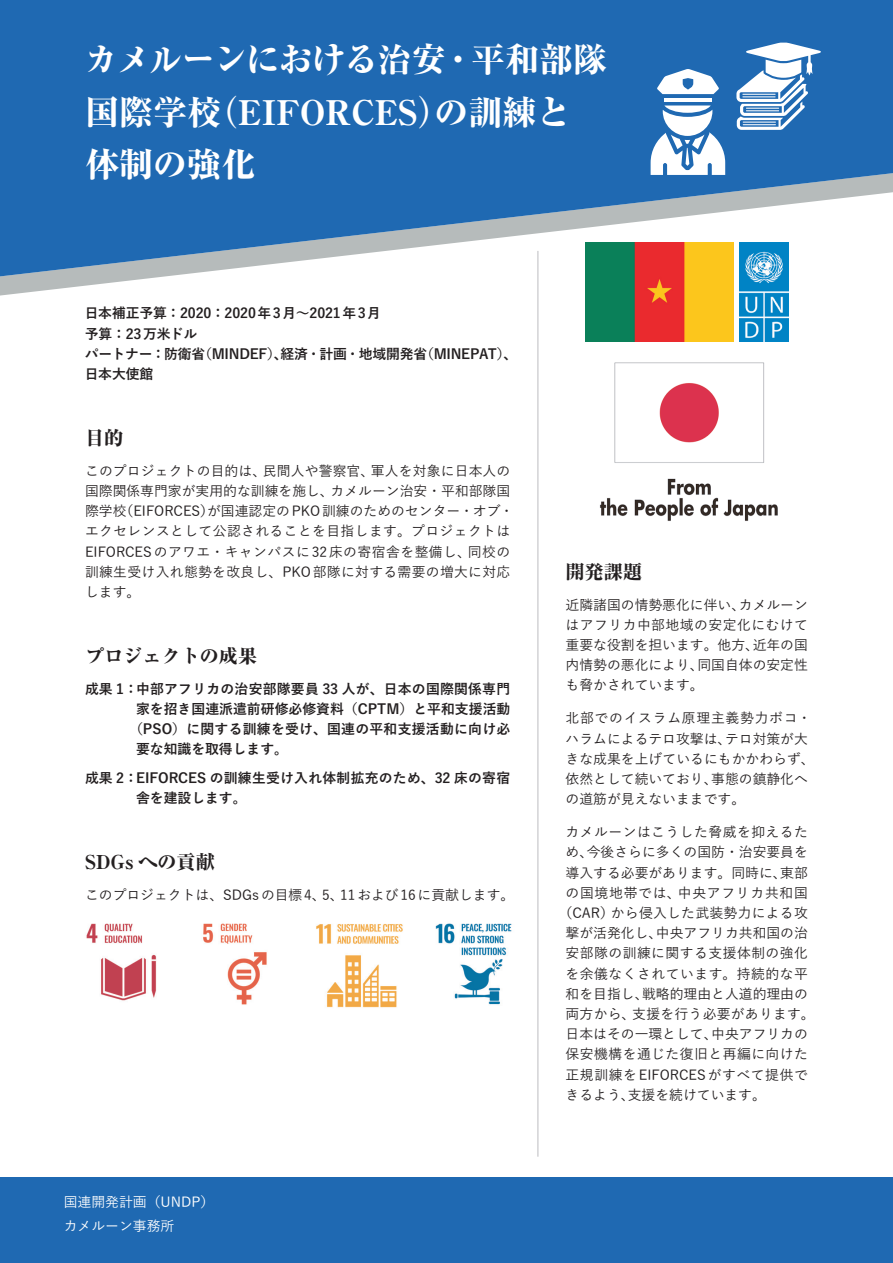
<style>
.page{position:relative;width:893px;height:1263px;background:#fff}
.page>*{position:absolute;margin:0;border:0;box-sizing:border-box;transform-origin:0 0}
.t1{font:800 34.05px/52.1px "Ryumin Pro";color:#fff}
.t2{font:800 19.2px "Ryumin Pro";color:#231f20}
.t3{font:500 13.8px/20.2px "Yu Go";color:#231f20}
.t4{font:700 13.8px/20.2px "Yu Go";letter-spacing:.005em;color:#231f20}
.t5{font:500 13.8px "Yu Go";letter-spacing:.035em;color:#231f20}
.t6{font:500 13.8px "Yu Go";letter-spacing:.02em;color:#231f20}
.t7{font:500 13.8px/23.4px "Yu Go";color:#fff}
.t8{font:500 13.8px "Yu Go";letter-spacing:.04em;color:#231f20}
.t9{font:500 13.8px "Yu Go";letter-spacing:.055em;color:#231f20}
</style>
<div class="page">
<svg style="left:0;top:276px;width:740px;height:20px"></svg>
<svg style="left:0;top:0;width:893px;height:276px;background:#407eba"></svg>
<div style="left:0;top:1178px;width:893px;height:85px;background:#1f69b2"></div>
<hr style="left:538px;top:251px;width:1px;height:906px;background:#bcbdc0">
<img style="left:600px;top:362px;width:178px;height:159px">
<img style="left:740px;top:242px;width:49px;height:99px">
<img style="left:86px;top:923px;width:71px;height:78px">
<img style="left:203px;top:923px;width:64px;height:82px">
<img style="left:435px;top:923px;width:77px;height:82px">
<img style="left:316px;top:924px;width:87px;height:84px">
<img style="left:585px;top:242px;width:149px;height:99px">
<hr style="left:664px;top:98px;width:47px;height:3px;background:#fff">
<svg style="left:657px;top:69px;width:62px;height:25px"></svg>
<svg style="left:651px;top:106px;width:74px;height:69px"></svg>
<svg style="left:736px;top:42px;width:86px;height:88px"></svg>
<h1 class="t1" style="left:84px;top:31px;width:524px">カメルーンにおける治安・平和部隊国際学校（EIFORCES）の訓練と体制の強化</h1>
<p class="t4" style="left:85px;top:304px;width:434px">日本補正予算：2020：2020年3月～2021年3月<br>予算：23万米ドル<br>パートナー：防衛省（MINDEF）、経済・計画・地域開発省（MINEPAT）、日本大使館</p>
<h2 class="t2" style="left:85px;top:423px;width:40px">目的</h2>
<p class="t3" style="left:85px;top:459px;width:430px">このプロジェクトの目的は、民間人や警察官、軍人を対象に日本人の国際関係専門家が実用的な訓練を施し、カメルーン治安・平和部隊国際学校（EIFORCES）が国連認定のPKO訓練のためのセンター・オブ・エクセレンスとして公認されることを目指します。プロジェクトはEIFORCESのアワエ・キャンパスに32床の寄宿舎を整備し、同校の訓練生受け入れ態勢を改良し、PKO部隊に対する需要の増大に対応します。</p>
<h2 class="t2" style="left:85px;top:641px;width:174px">プロジェクトの成果</h2>
<p class="t4" style="left:85px;top:679px;width:427px">成果 1：中部アフリカの治安部隊要員 33 人が、日本の国際関係専門</p>
<p class="t4" style="left:136px;top:699px;width:376px">家を招き国連派遣前研修必修資料（CPTM）と平和支援活動</p>
<p class="t4" style="left:129px;top:719px;width:383px">（PSO）に関する訓練を受け、国連の平和支援活動に向け必</p>
<p class="t4" style="left:136px;top:739px;width:154px">要な知識を取得します。</p>
<p class="t4" style="left:136px;top:768px;width:376px;text-indent:-51px">成果 2：EIFORCES の訓練生受け入れ体制拡充のため、32 床の寄宿舎を建設します。</p>
<h2 class="t2" style="left:85px;top:847px;width:131px">SDGs への貢献</h2>
<p class="t3" style="left:85px;top:883px;width:431px">このプロジェクトは、SDGsの目標 4、5、11および 16に貢献します。</p>
<p class="t7" style="left:64px;top:1188px;width:152px">国連開発計画（UNDP）カメルーン事務所</p>
<h2 class="t2" style="left:566px;top:557px;width:78px">開発課題</h2>
<p class="t3" style="left:566px;top:593px;width:244px;text-align:justify">近隣諸国の情勢悪化に伴い、カメルーンはアフリカ中部地域の安定化にむけて重要な役割を担います。他方、近年の国内情勢の悪化により、同国自体の安定性も脅かされています。</p>
<p class="t3" style="left:566px;top:706px;width:251px">北部でのイスラム原理主義勢力ボコ・ハラムによるテロ攻撃は、テロ対策が大きな成果を上げているにもかかわらず、依然として続いており、事態の鎮静化への道筋が見えないままです。</p>
<p class="t5" style="left:566px;top:819px;width:244px">カメルーンはこうした脅威を抑えるた</p>
<p class="t3" style="left:566px;top:840px;width:244px">め、今後さらに多くの国防・治安要員を</p>
<p class="t3" style="left:566px;top:861px;width:244px">導入する必要があります。同時に、東部</p>
<p class="t9" style="left:566px;top:880px;width:244px">の国境地帯では、中央アフリカ共和国</p>
<p class="t6" style="left:559px;top:900px;width:251px">（CAR）から侵入した武装勢力による攻</p>
<p class="t3" style="left:566px;top:921px;width:244px">撃が活発化し、中央アフリカ共和国の治</p>
<p class="t5" style="left:566px;top:940px;width:244px">安部隊の訓練に関する支援体制の強化</p>
<p class="t5" style="left:566px;top:961px;width:244px">を余儀なくされています。持続的な平</p>
<p class="t3" style="left:566px;top:982px;width:244px">和を目指し、戦略的理由と人道的理由の</p>
<p class="t6" style="left:566px;top:1001px;width:251px">両方から、支援を行う必要があります。</p>
<p class="t3" style="left:566px;top:1022px;width:244px">日本はその一環として、中央アフリカの</p>
<p class="t5" style="left:566px;top:1042px;width:244px">保安機構を通じた復旧と再編に向けた</p>
<p class="t8" style="left:566px;top:1062px;width:244px">正規訓練をEIFORCESがすべて提供で</p>
<p class="t3" style="left:566px;top:1083px;width:202px">きるよう、支援を続けています。</p>
</div>
